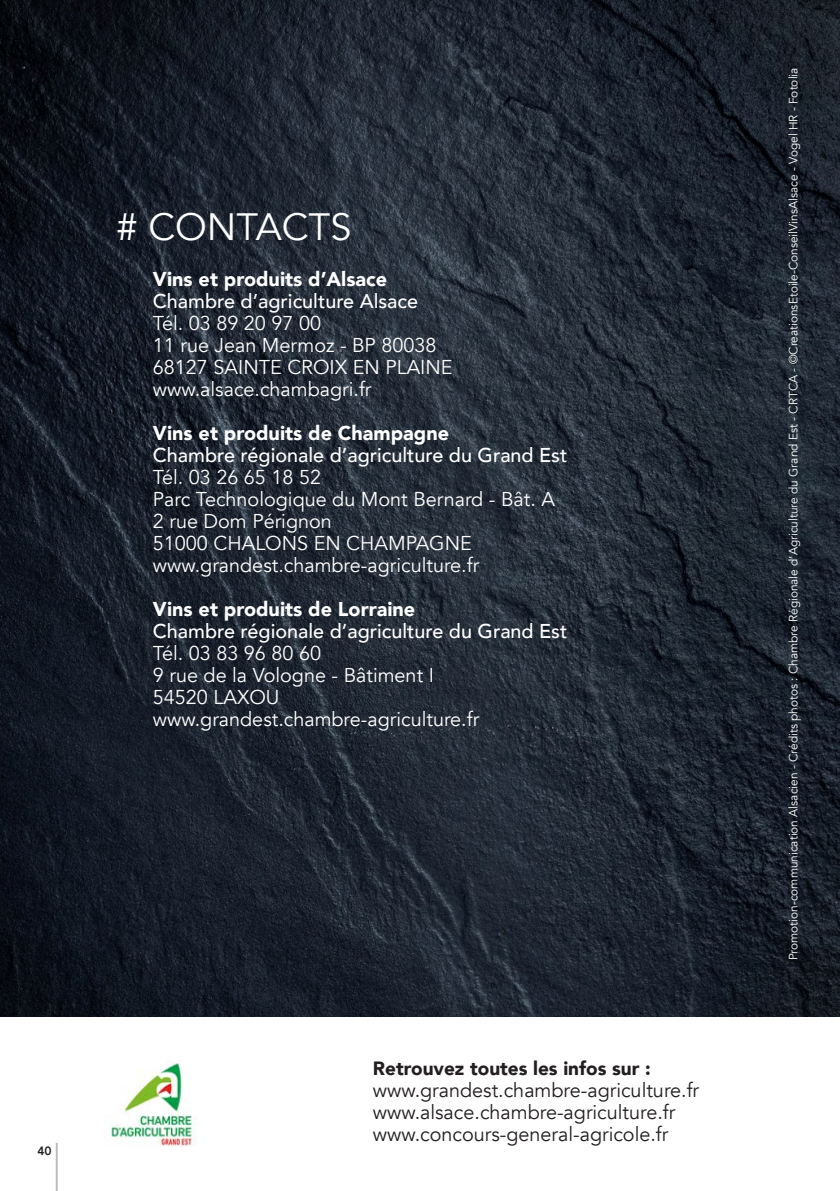
<style>
.page{position:relative;width:840px;height:1191px;background:#fff}
.page>*{position:absolute;margin:0;border:0;box-sizing:border-box;transform-origin:0 0}
.t1{font:38px "Avenir";color:#fff}
.t2{font:20px "Avenir";color:#fff}
.t3{font:500 20px "Avenir";color:#fff}
.t4{font:20px "Avenir";color:#231f20}
.t5{font:900 20px "Avenir";color:#fff}
.t6{font:900 19.2px "Avenir";color:#231f20}
.t7{font:12px "Avenir";color:#fff}
.t8{font:800 12px "Avenir";color:#231f20}
</style>
<div class="page">
<hr style="left:56px;top:1142px;width:2px;height:49px;background:#bcbdc0">
<img style="left:0;top:0;width:839px;height:1017px">
<img style="left:111px;top:1063px;width:86px;height:83px">
<p class="t1" style="left:117px;top:205px;width:236px"># CONTACTS</p>
<p class="t5" style="left:153px;top:262px;width:235px">Vins et produits d’Alsace</p>
<p class="t3" style="left:153px;top:284px;width:266px">Chambre d’agriculture Alsace</p>
<p class="t2" style="left:153px;top:311px;width:169px">Tél. 03 89 20 97 00</p>
<p class="t2" style="left:153px;top:333px;width:285px">11 rue Jean Mermoz - BP 80038</p>
<p class="t2" style="left:153px;top:355px;width:301px">68127 SAINTE CROIX EN PLAINE</p>
<p class="t2" style="left:153px;top:377px;width:220px">www.alsace.chambagri.fr</p>
<p class="t5" style="left:153px;top:416px;width:297px">Vins et produits de Champagne</p>
<p class="t3" style="left:153px;top:438px;width:416px">Chambre régionale d’agriculture du Grand Est</p>
<p class="t2" style="left:153px;top:465px;width:169px">Tél. 03 26 65 18 52</p>
<p class="t2" style="left:153px;top:487px;width:403px">Parc Technologique du Mont Bernard - Bât. A</p>
<p class="t2" style="left:153px;top:509px;width:180px">2 rue Dom Pérignon</p>
<p class="t2" style="left:153px;top:531px;width:320px">51000 CHALONS EN CHAMPAGNE</p>
<p class="t2" style="left:153px;top:553px;width:327px">www.grandest.chambre-agriculture.fr</p>
<p class="t5" style="left:153px;top:592px;width:264px">Vins et produits de Lorraine</p>
<p class="t3" style="left:153px;top:614px;width:416px">Chambre régionale d’agriculture du Grand Est</p>
<p class="t2" style="left:153px;top:641px;width:169px">Tél. 03 83 96 80 60</p>
<p class="t2" style="left:153px;top:663px;width:282px">9 rue de la Vologne - Bâtiment I</p>
<p class="t2" style="left:153px;top:685px;width:128px">54520 LAXOU</p>
<p class="t2" style="left:153px;top:707px;width:327px">www.grandest.chambre-agriculture.fr</p>
<p class="t8" style="left:37px;top:1141px;width:16px">40</p>
<p class="t6" style="left:372px;top:1052px;width:279px">Retrouvez toutes les infos sur :</p>
<p class="t4" style="left:372px;top:1078px;width:327px">www.grandest.chambre-agriculture.fr</p>
<p class="t4" style="left:372px;top:1100px;width:304px">www.alsace.chambre-agriculture.fr</p>
<p class="t4" style="left:372px;top:1122px;width:297px">www.concours-general-agricole.fr</p>
<p class="t7" style="left:785px;top:960px;width:894px;rotate:-90deg">Promotion-communication Alsacien - Crédits photos : Chambre Régionale d’Agriculture du Grand Est - CRTCA - ©CreationsEtoile-ConseilVinsAlsace - Vogel HR - Fotolia</p>
</div>
